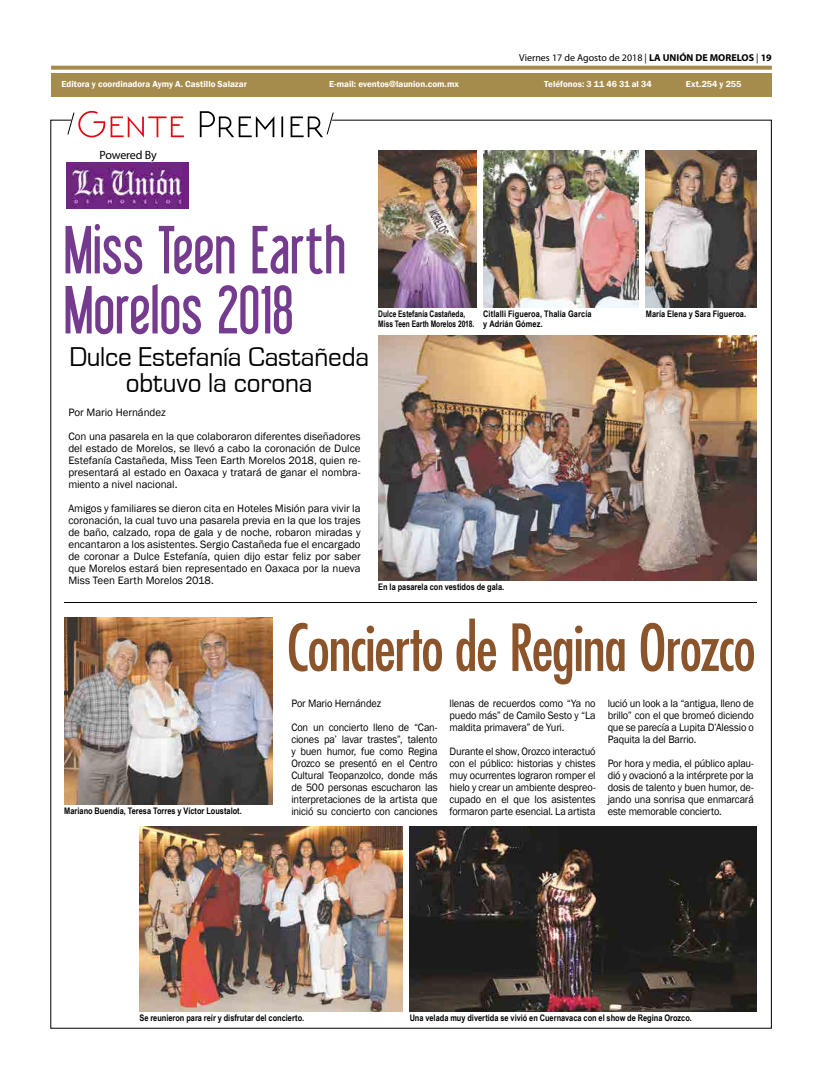
<style>
.page{position:relative;width:823px;height:1078px;background:#fff}
.page>*{position:absolute;margin:0;border:0;box-sizing:border-box;transform-origin:0 0}
.t1{font:66px/60px "Libel Suit";letter-spacing:.02em;color:#753b8f;scale:.95 1}
.t2{font:condensed 63px "Futura";letter-spacing:-.025em;color:#8b542a;scale:.95 1}
.t3{font:28px/26px "Eurostile";letter-spacing:-.005em;color:#000;text-align:center}
.t4{font:12px "Myriad Pro";letter-spacing:-.02em;color:#000}
.t5{font:11px/12px "Franklin Gothic";letter-spacing:-.01em;color:#000;text-align:justify;scale:.94 1}
.t6{font:11px/12px "Franklin Gothic";letter-spacing:-.01em;color:#000;text-align:justify}
.t7{font:10.5px "Franklin Gothic";color:#000}
.t8{font:10px "Myriad Pro";color:#000}
.t9{font:700 9px/10px "Arial Narrow";letter-spacing:.005em;color:#000}
.t10{font:600 9px "Franklin Gothic";color:#fff}
.t11{font:700 9px/10px "Arial Narrow";letter-spacing:.005em;color:#000;scale:.9 1}
.s1{font-weight:700}
.s2{font-weight:600}
</style>
<div class="page">
<div style="left:51px;top:73px;width:720px;height:24px;background:#a58b4c"></div>
<img style="left:67px;top:182px;width:121px;height:27px">
<svg style="left:67px;top:111px;width:267px;height:71px"></svg>
<svg style="left:51px;top:66px;width:720px;height:4px;background:#ac945a"></svg>
<img style="left:483px;top:150px;width:154px;height:157px">
<img style="left:645px;top:150px;width:111px;height:157px">
<img style="left:378px;top:335px;width:378px;height:245px">
<img style="left:378px;top:150px;width:97px;height:157px">
<hr style="left:64px;top:602px;width:692px;height:1px;background:#000">
<img style="left:64px;top:617px;width:208px;height:187px">
<img style="left:139px;top:826px;width:263px;height:184px">
<img style="left:409px;top:826px;width:347px;height:184px">
<p class="t8" style="left:519px;top:52px;width:254px">Viernes 17 de Agosto de 2018 | <span class="s1">LA UNIÓN DE MORELOS</span> | <span class="s1">19</span></p>
<p class="t7" style="left:512px;top:53px;width:260px">Viernes 17 de Agosto 2018 | <span class="s2">LA UNIÓN DE MORELOS</span> | <span class="s2">1</span></p>
<p class="t10" style="left:61px;top:79px;width:187px">Editora y coordinadora Aymy A. Castillo Salazar</p>
<p class="t10" style="left:329px;top:79px;width:131px">E-mail: eventos@launion.com.mx</p>
<p class="t10" style="left:544px;top:79px;width:109px">Teléfonos: 3 11 46 31 al 34</p>
<p class="t10" style="left:685px;top:79px;width:57px">Ext.254 y 255</p>
<p class="t4" style="left:100px;top:147px;width:59px">Powered By</p>
<h1 class="t1" style="left:64px;top:220px;width:297px">Miss Teen Earth<br>Morelos 2018</h1>
<h3 class="t3" style="left:69px;top:344px;width:301px">Dulce Estefanía Castañeda obtuvo la corona</h3>
<p class="t6" style="left:68px;top:400px;width:293px;line-height:24px">Por Mario Hernández<br>Con una pasarela en la que colaboraron diferentes diseñadores</p>
<p class="t6" style="left:68px;top:442px;width:293px">del estado de Morelos, se llevó a cabo la coronación de Dulce Estefanía Castañeda, Miss Teen Earth Morelos 2018, quien re&shy;presentará al estado en Oaxaca y tratará de ganar el nombra&shy;miento a nivel nacional.</p>
<p class="t6" style="left:68px;top:502px;width:293px">Amigos y familiares se dieron cita en Hoteles Misión para vivir la coronación, la cual tuvo una pasarela previa en la que los trajes de baño, calzado, ropa de gala y de noche, robaron miradas y encantaron a los asistentes. Sergio Castañeda fue el encargado de coronar a Dulce Estefanía, quien dijo estar feliz por saber que Morelos estará bien representado en Oaxaca por la nueva Miss Teen Earth Morelos 2018.</p>
<p class="t11" style="left:378px;top:308px;width:108px">Dulce Estefanía Castañeda,<br>Miss Teen Earth Morelos 2018.</p>
<p class="t9" style="left:483px;top:308px;width:110px">Citlalli Figueroa, Thalía García y Adrián Gómez.</p>
<p class="t9" style="left:645px;top:308px;width:102px">María Elena y Sara Figueroa.</p>
<p class="t9" style="left:378px;top:581px;width:127px">En la pasarela con vestidos de gala.</p>
<p class="t9" style="left:64px;top:805px;width:179px">Mariano Buendía, Teresa Torres y Víctor Loustalot.</p>
<h2 class="t2" style="left:286px;top:607px;width:495px">Concierto de Regina Orozco</h2>
<p class="t5" style="left:291px;top:691px;width:157px;line-height:24px">Por Mario Hernández<br>Con un concierto lleno de “Can-</p>
<p class="t5" style="left:291px;top:733px;width:157px">ciones pa’ lavar trastes”, talento y buen humor, fue como Regina Orozco se presentó en el Centro Cultural Teopanzolco, donde más de 500 personas escucharon las interpretaciones de la artista que inició su concierto con canciones</p>
<p class="t5" style="left:607px;top:697px;width:157px">lució un look a la “antigua, lleno de brillo” con el que bromeó diciendo que se parecía a Lupita D’Alessio o Paquita la del Barrio.</p>
<p class="t5" style="left:607px;top:757px;width:157px">Por hora y media, el público aplau&shy;dió y ovacionó a la intérprete por la dosis de talento y buen humor, de&shy;jando una sonrisa que enmarcará este memorable concierto.</p>
<p class="t5" style="left:449px;top:697px;width:157px">llenas de recuerdos como “Ya no puedo más” de Camilo Sesto y “La maldita primavera” de Yuri.</p>
<p class="t5" style="left:449px;top:745px;width:157px">Durante el show, Orozco interactuó con el público: historias y chistes muy ocurrentes lograron romper el hielo y crear un ambiente despreo&shy;cupado en el que los asistentes formaron parte esencial. La artista</p>
<p class="t9" style="left:139px;top:1011px;width:166px">Se reunieron para reír y disfrutar del concierto.</p>
<p class="t9" style="left:409px;top:1011px;width:283px">Una velada muy divertida se vivió en Cuernavaca con el show de Regina Orozco.</p>
</div>
